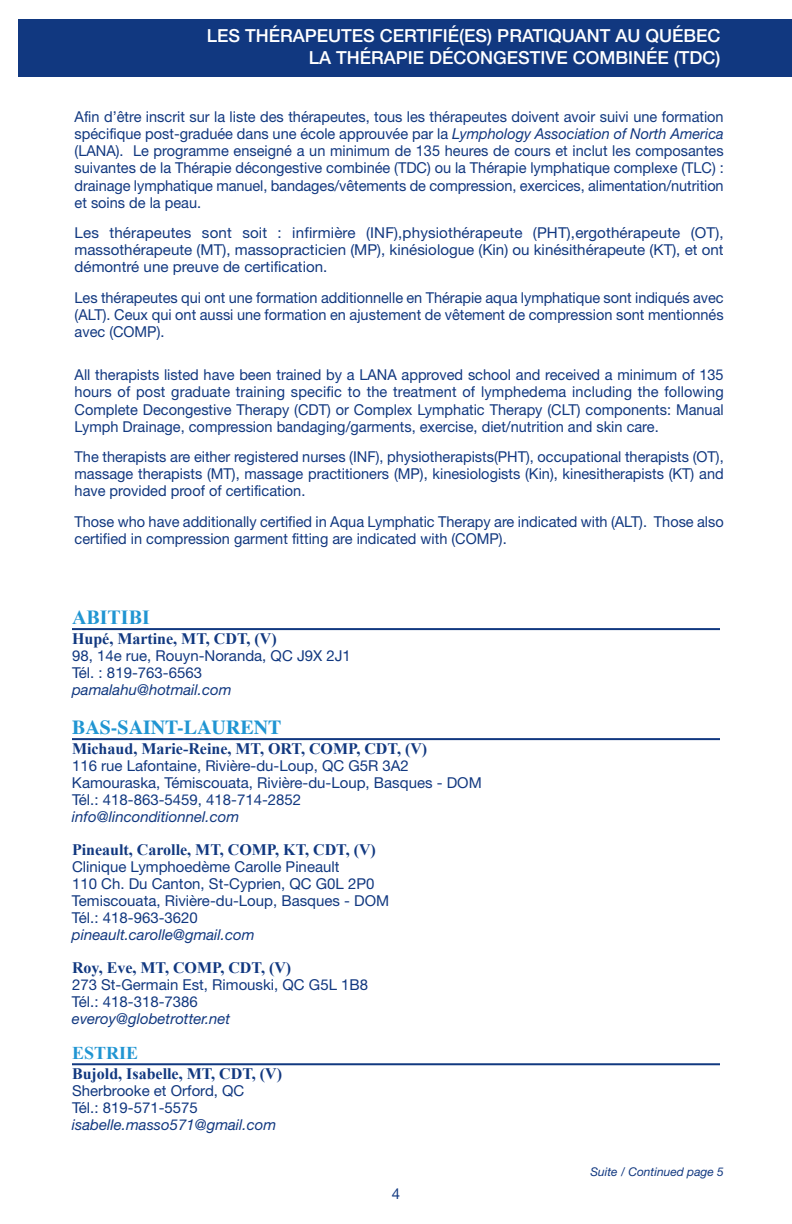
<style>
.page{position:relative;width:792px;height:1224px;background:#fff}
.page>*{position:absolute;margin:0;border:0;box-sizing:border-box;transform-origin:0 0}
.t1{font:700 20px "Times";color:#2095d2}
.t2{font:700 20px "Times New Roman";color:#2095d2}
.t3{font:500 18px/21.6px "Helvetica Neue LT Std";color:#fff;text-align:right}
.t4{font:700 18px "Times New Roman";color:#2095d2}
.t5{font:700 16px "Times New Roman";color:#113880}
.t6{font:15px/17.2px "Helvetica Neue LT Std";color:#113880}
.t7{font:italic 15px "Helvetica Neue LT Std";color:#113880}
.t8{font:italic 12px "Helvetica Neue LT Std";color:#113880}
.s1{font-style:italic}
</style>
<div class="page">
<div style="left:18px;top:19px;width:774px;height:58px;background:#113880"></div>
<hr style="left:72px;top:628px;width:648px;height:2px;background:#113880">
<hr style="left:72px;top:738px;width:648px;height:2px;background:#113880">
<hr style="left:72px;top:1063px;width:648px;height:2px;background:#113880">
<p class="t3" style="left:207px;top:27px;width:515px">LES THÉRAPEUTES CERTIFIÉ(ES) PRATIQUANT AU QUÉBEC<br>LA THÉRAPIE DÉCONGESTIVE COMBINÉE (TDC)</p>
<p class="t6" style="left:75px;top:109px;width:651px;text-align:justify">Afin d’être inscrit sur la liste des thérapeutes, tous les thérapeutes doivent avoir suivi une formation spécifique post-graduée dans une école approuvée par la <span class="s1">Lymphology Association of North America </span>(LANA). Le programme enseigné a un minimum de 135 heures de cours et inclut les composantes suivantes de la Thérapie décongestive combinée (TDC) ou la Thérapie lymphatique complexe (TLC) : drainage lymphatique manuel, bandages/vêtements de compression, exercices, alimentation/nutrition et soins de la peau.</p>
<p class="t6" style="left:75px;top:226px;width:651px;text-align:justify">Les thérapeutes sont soit : infirmière (INF),physiothérapeute (PHT),ergothérapeute (OT), massothérapeute (MT), massopracticien (MP), kinésiologue (Kin) ou kinésithérapeute (KT), et ont démontré une preuve de certification.</p>
<p class="t6" style="left:75px;top:290px;width:651px;text-align:justify">Les thérapeutes qui ont une formation additionnelle en Thérapie aqua lymphatique sont indiqués avec (ALT). Ceux qui ont aussi une formation en ajustement de vêtement de compression sont mentionnés avec (COMP).</p>
<p class="t6" style="left:75px;top:368px;width:651px;text-align:justify">All therapists listed have been trained by a LANA approved school and received a minimum of 135 hours of post graduate training specific to the treatment of lymphedema including the following Complete Decongestive Therapy (CDT) or Complex Lymphatic Therapy (CLT) components: Manual Lymph Drainage, compression bandaging/garments, exercise, diet/nutrition and skin care.</p>
<p class="t6" style="left:75px;top:450px;width:651px;text-align:justify">The therapists are either registered nurses (INF), physiotherapists(PHT), occupational therapists (OT), massage therapists (MT), massage practitioners (MP), kinesiologists (Kin), kinesitherapists (KT) and have provided proof of certification.</p>
<p class="t6" style="left:75px;top:514px;width:651px">Those who have additionally certified in Aqua Lymphatic Therapy are indicated with (ALT). Those also certified in compression garment fitting are indicated with (COMP).</p>
<h1 class="t2" style="left:72px;top:606px;width:79px">ABITIBI</h1>
<p class="t5" style="left:72px;top:630px;width:206px">Hupé, Martine, MT, CDT, (V)</p>
<p class="t6" style="left:72px;top:649px;width:280px">98, 14e rue, Rouyn-Noranda, QC J9X 2J1<br>Tél. : 819-763-6563</p>
<p class="t7" style="left:72px;top:684px;width:161px">pamalahu@hotmail.com</p>
<h1 class="t1" style="left:72px;top:719px;width:211px">BAS-SAINT-LAURENT</h1>
<p class="t5" style="left:72px;top:740px;width:357px">Michaud, Marie-Reine, MT, ORT, COMP, CDT, (V)</p>
<p class="t6" style="left:72px;top:759px;width:411px">116 rue Lafontaine, Rivière-du-Loup, QC G5R 3A2<br>Kamouraska, Témiscouata, Rivière-du-Loup, Basques - DOM<br>Tél.: 418-863-5459, 418-714-2852</p>
<p class="t7" style="left:72px;top:811px;width:169px">info@linconditionnel.com</p>
<p class="t5" style="left:72px;top:841px;width:305px">Pineault, Carolle, MT, COMP, KT, CDT, (V)</p>
<p class="t6" style="left:72px;top:860px;width:319px">Clinique Lymphoedème Carolle Pineault<br>110 Ch. Du Canton, St-Cyprien, QC G0L 2P0<br>Temiscouata, Rivière-du-Loup, Basques - DOM Tél.: 418-963-3620</p>
<p class="t7" style="left:72px;top:929px;width:184px">pineault.carolle@gmail.com</p>
<p class="t5" style="left:72px;top:959px;width:221px">Roy, Eve, MT, COMP, CDT, (V)</p>
<p class="t6" style="left:72px;top:978px;width:298px">273 St-Germain Est, Rimouski, QC G5L 1B8<br>Tél.: 418-318-7386</p>
<p class="t7" style="left:72px;top:1013px;width:160px">everoy@globetrotter.net</p>
<p class="t4" style="left:72px;top:1043px;width:68px">ESTRIE</p>
<p class="t5" style="left:72px;top:1065px;width:212px">Bujold, Isabelle, MT, CDT, (V)</p>
<p class="t6" style="left:72px;top:1084px;width:174px">Sherbrooke et Orford, QC<br>Tél.: 819-571-5575</p>
<p class="t7" style="left:72px;top:1120px;width:206px">isabelle.masso571@gmail.com</p>
<p class="t6" style="left:392px;top:1186px;width:10px">4</p>
<p class="t8" style="left:590px;top:1167px;width:135px">Suite / Continued page 5</p>
</div>
